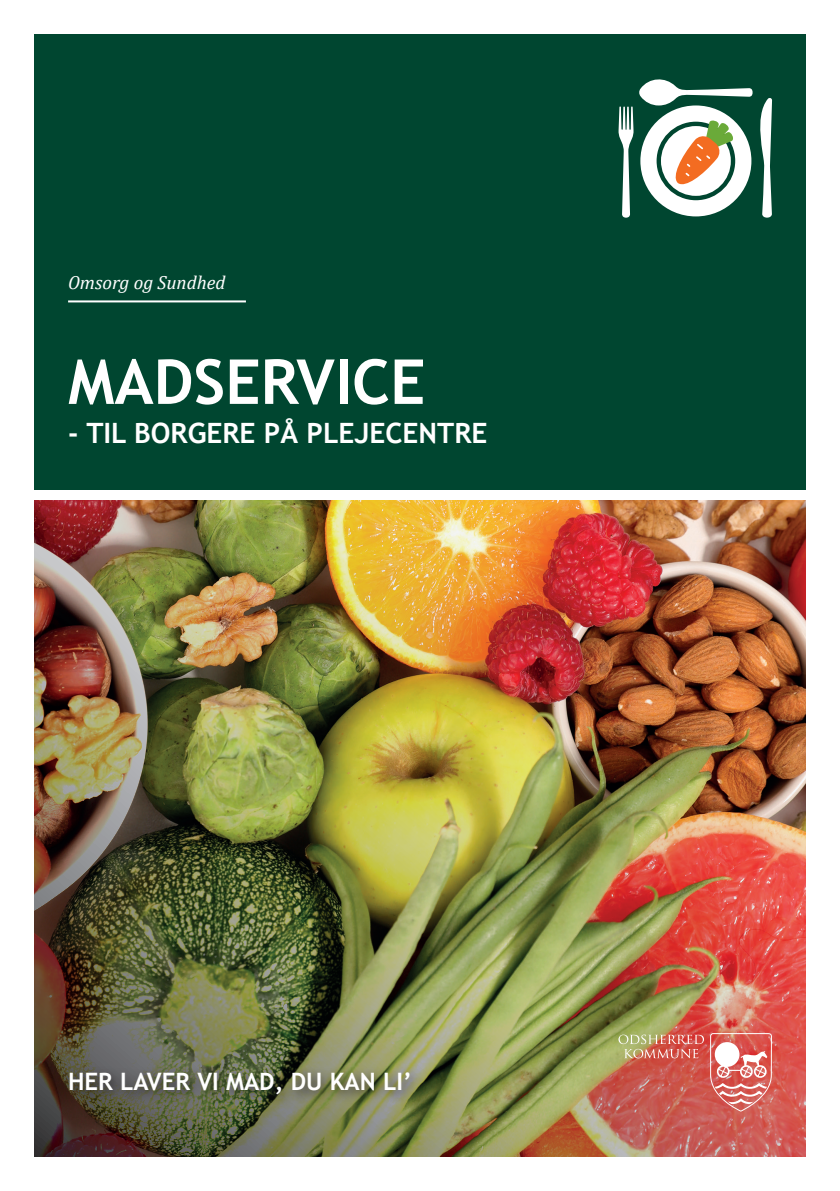
<style>
.page{position:relative;width:840px;height:1191px;background:#fff}
.page>*{position:absolute;margin:0;border:0;box-sizing:border-box;transform-origin:0 0}
.t1{font:700 62px "Trebuchet MS";color:#fff}
.t2{font:700 28px "Trebuchet MS";color:#fff}
.t3{font:700 24px "Trebuchet MS";color:#fff}
.t4{font:italic 19px "Cambria";color:#fff}
</style>
<div class="page">
<div style="left:34px;top:34px;width:771px;height:455px;background:#004630"></div>
<hr style="left:68px;top:300px;width:178px;height:2px;background:#fff">
<svg style="left:618px;top:79px;width:153px;height:139px"></svg>
<img style="left:34px;top:500px;width:771px;height:657px">
<div style="left:63px;top:1066px;width:360px;height:41px;background:#231f20;opacity:.75"></div>
<svg style="left:618px;top:1034px;width:85px;height:24px;background:#cc8b6f"></svg>
<svg style="left:709px;top:1033px;width:62px;height:78px"></svg>
<p class="t4" style="left:68px;top:269px;width:159px">Omsorg og Sundhed</p>
<p class="t1" style="left:68px;top:343px;width:358px">MADSERVICE</p>
<p class="t2" style="left:68px;top:416px;width:420px">- TIL BORGERE PÅ PLEJECENTRE</p>
<p class="t3" style="left:68px;top:1066px;width:345px">HER LAVER VI MAD, DU KAN LI’</p>
</div>
